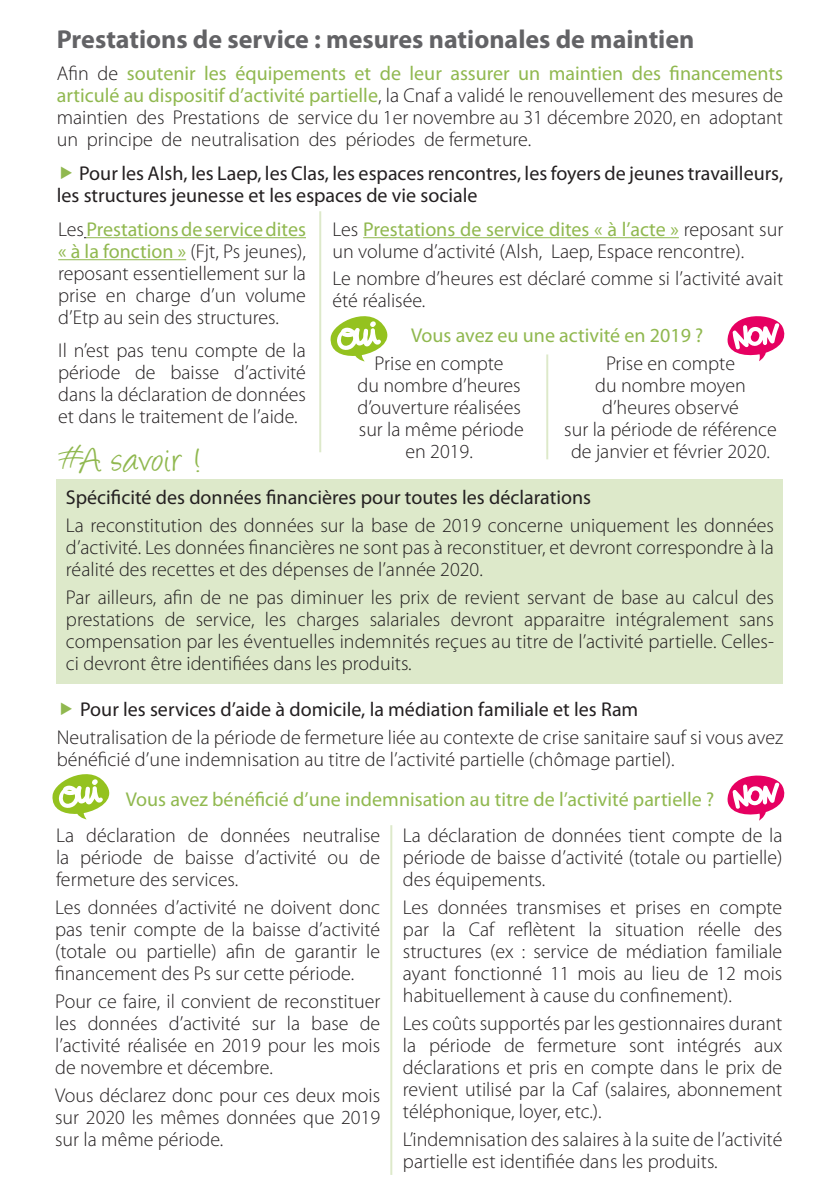
<style>
.page{position:relative;width:840px;height:1191px;background:#fff}
.page>*{position:absolute;margin:0;border:0;box-sizing:border-box;transform-origin:0 0}
.t1{font:40px "Angelina";letter-spacing:.03em;color:#90b84f}
.t2{font:700 26px "Myriad Pro";color:#636366}
.Texte_aligné_à_gauch{font:300 20px/22px "Myriad Pro";color:#231f20;text-align:justify}
.Texte_aligné_à_gauch-2{font:20px/22px "Myriad Pro";color:#231f20}
.Texte_aligné_à_gauch-3{font:20px "Myriad Pro";color:#90b84f}
.paragraph_black{font:20px "Myriad Pro";color:#231f20}
.s1{font-weight:400;color:#90b84f}
</style>
<div class="page">
<div style="left:56px;top:479px;width:726px;height:204px;background:#dde9ca"></div>
<hr style="left:390px;top:825px;width:2px;height:349px;background:#90b84f">
<svg style="left:52px;top:774px;width:58px;height:45px"></svg>
<svg style="left:727px;top:775px;width:58px;height:45px"></svg>
<hr style="left:86px;top:237px;width:220px;height:1px;background:#90b84f">
<hr style="left:58px;top:259px;width:128px;height:1px;background:#90b84f">
<hr style="left:319px;top:211px;width:2px;height:241px;background:#90b84f">
<hr style="left:363px;top:237px;width:315px;height:1px;background:#90b84f">
<svg style="left:330px;top:316px;width:58px;height:45px"></svg>
<svg style="left:727px;top:316px;width:58px;height:45px"></svg>
<hr style="left:546px;top:354px;width:2px;height:105px;background:#90b84f">
<p class="t2" style="left:57px;top:22px;width:638px">Prestations de service : mesures nationales de maintien</p>
<p class="Texte_aligné_à_gauch" style="left:57px;top:62px;width:727px">Afin de <span class="s1">soutenir les équipements et de leur assurer un maintien des financements articulé au dispositif d’activité partielle</span>, la Cnaf a validé le renouvellement des mesures de maintien des Prestations de service du 1er novembre au 31 décembre 2020, en adoptant un principe de neutralisation des périodes de fermeture.</p>
<p class="Texte_aligné_à_gauch-2" style="left:57px;top:162px;width:727px;text-indent:22px">Pour les Alsh, les Laep, les Clas, les espaces rencontres, les foyers de jeunes travailleurs, les structures jeunesse et les espaces de vie sociale</p>
<p class="Texte_aligné_à_gauch" style="left:58px;top:218px;width:249px">Les<span class="s1">Prestations de service dites « à la fonction »</span> (Fjt, Ps jeunes), reposant essentiellement sur la prise en charge d’un volume d’Etp au sein des structures.</p>
<p class="Texte_aligné_à_gauch" style="left:58px;top:339px;width:249px">Il n’est pas tenu compte de la période de baisse d’activité dans la déclaration de données et dans le traitement de l’aide.</p>
<p class="t1" style="left:58px;top:443px;width:145px">#A savoir !</p>
<p class="Texte_aligné_à_gauch" style="left:332px;top:218px;width:452px">Les <span class="s1">Prestations de service dites « à l’acte »</span> reposant sur un volume d’activité (Alsh, Laep, Espace rencontre).</p>
<p class="Texte_aligné_à_gauch" style="left:332px;top:267px;width:452px">Le nombre d’heures est déclaré comme si l’activité avait été réalisée.</p>
<p class="Texte_aligné_à_gauch-3" style="left:411px;top:323px;width:294px">Vous avez eu une activité en 2019 ?</p>
<p class="Texte_aligné_à_gauch" style="left:374px;top:352px;width:130px">Prise en compte</p>
<p class="Texte_aligné_à_gauch" style="left:357px;top:374px;width:165px">du nombre d’heures d’ouverture réalisées</p>
<p class="Texte_aligné_à_gauch" style="left:358px;top:418px;width:166px">sur la même période</p>
<p class="Texte_aligné_à_gauch" style="left:405px;top:440px;width:69px">en 2019.</p>
<p class="Texte_aligné_à_gauch" style="left:605px;top:352px;width:130px">Prise en compte</p>
<p class="Texte_aligné_à_gauch" style="left:595px;top:374px;width:152px">du nombre moyen</p>
<p class="Texte_aligné_à_gauch" style="left:601px;top:396px;width:138px">d’heures observé</p>
<p class="Texte_aligné_à_gauch" style="left:564px;top:418px;width:214px;text-align:center">sur la période de référence de janvier et février 2020.</p>
<p class="paragraph_black" style="left:66px;top:485px;width:526px">Spécificité des données financières pour toutes les déclarations</p>
<p class="Texte_aligné_à_gauch" style="left:66px;top:514px;width:709px">La reconstitution des données sur la base de 2019 concerne uniquement les données d’activité. Les données financières ne sont pas à reconstituer, et devront correspondre à la réalité des recettes et des dépenses de l’année 2020.</p>
<p class="Texte_aligné_à_gauch" style="left:66px;top:585px;width:709px">Par ailleurs, afin de ne pas diminuer les prix de revient servant de base au calcul des prestations de service, les charges salariales devront apparaitre intégralement sans compensation par les éventuelles indemnités reçues au titre de l’activité partielle. Celles&shy;ci devront être identifiées dans les produits.</p>
<p class="Texte_aligné_à_gauch-2" style="left:80px;top:698px;width:559px">Pour les services d’aide à domicile, la médiation familiale et les Ram</p>
<p class="Texte_aligné_à_gauch" style="left:57px;top:725px;width:727px">Neutralisation de la période de fermeture liée au contexte de crise sanitaire sauf si vous avez bénéficié d’une indemnisation au titre de l’activité partielle (chômage partiel).</p>
<p class="Texte_aligné_à_gauch-3" style="left:126px;top:787px;width:589px">Vous avez bénéficié d’une indemnisation au titre de l’activité partielle ?</p>
<p class="Texte_aligné_à_gauch" style="left:56px;top:823px;width:325px">La déclaration de données neutralise la période de baisse d’activité ou de fermeture des services.</p>
<p class="Texte_aligné_à_gauch" style="left:55px;top:896px;width:326px">Les données d’activité ne doivent donc pas tenir compte de la baisse d’activité (totale ou partielle) afin de garantir le financement des Ps sur cette période.</p>
<p class="Texte_aligné_à_gauch" style="left:55px;top:990px;width:326px">Pour ce faire, il convient de reconstituer les données d’activité sur la base de l’activité réalisée en 2019 pour les mois de novembre et décembre.</p>
<p class="Texte_aligné_à_gauch" style="left:55px;top:1083px;width:326px">Vous déclarez donc pour ces deux mois sur 2020 les mêmes données que 2019 sur la même période.</p>
<p class="Texte_aligné_à_gauch" style="left:403px;top:823px;width:381px">La déclaration de données tient compte de la période de baisse d’activité (totale ou partielle) des équipements.</p>
<p class="Texte_aligné_à_gauch" style="left:403px;top:896px;width:380px">Les données transmises et prises en compte par la Caf reflètent la situation réelle des structures (ex : service de médiation familiale ayant fonctionné 11 mois au lieu de 12 mois habituellement à cause du confinement).</p>
<p class="Texte_aligné_à_gauch" style="left:403px;top:1012px;width:380px">Les coûts supportés par les gestionnaires durant la période de fermeture sont intégrés aux déclarations et pris en compte dans le prix de revient utilisé par la Caf (salaires, abonnement téléphonique, loyer, etc.).</p>
<p class="Texte_aligné_à_gauch" style="left:403px;top:1127px;width:380px">L’indemnisation des salaires à la suite de l’activité partielle est identifiée dans les produits.</p>
</div>
